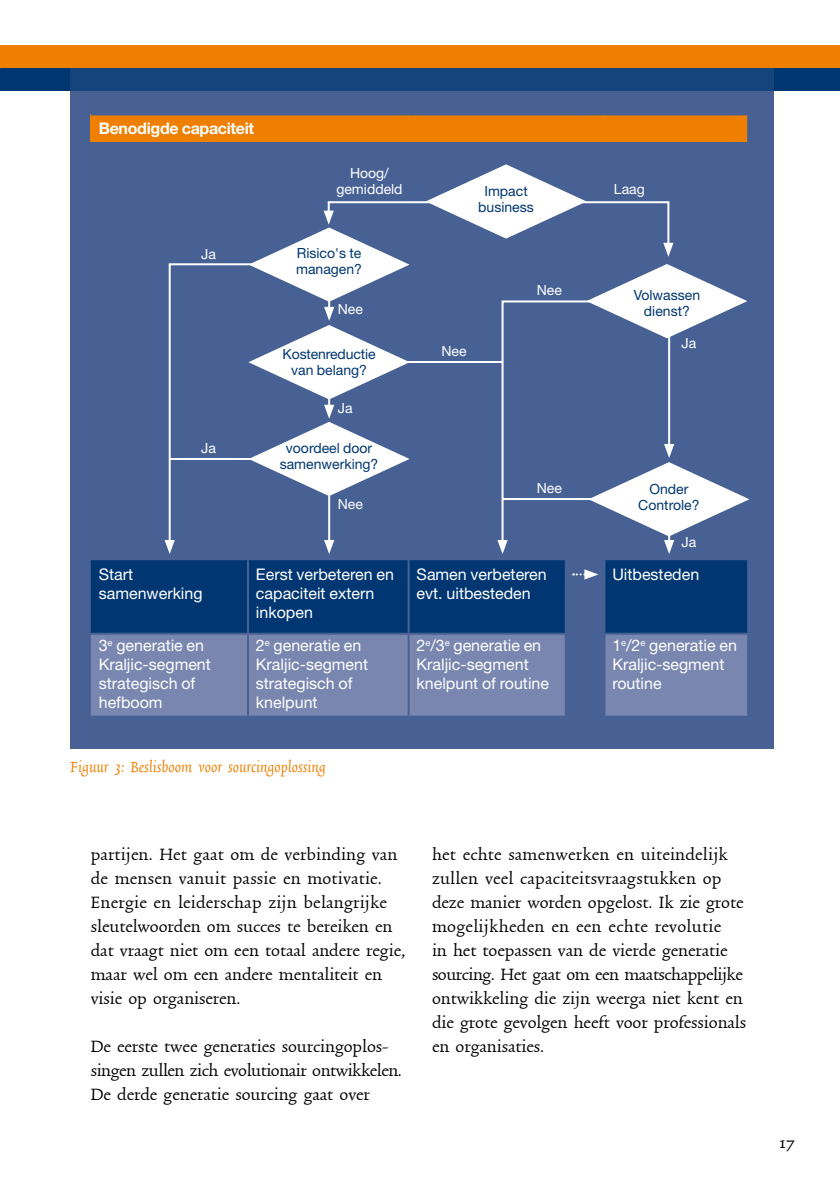
<style>
.page{position:relative;width:840px;height:1191px;background:#fff}
.page>*{position:absolute;margin:0;border:0;box-sizing:border-box;transform-origin:0 0}
.t1{font:19px/24px "Trinite Roman Wide";color:#000}
.t2{font:italic 18px "Trinite Roman Wide";color:#ee7f00}
.t3{font:16px/19.2px "Helvetica Neue LT Std";color:#fff}
.t4{font:700 16px "Helvetica Neue LT Std";letter-spacing:-.02em;color:#fff}
.t5{font:14px/16px "Helvetica Neue LT Std";color:#003772;text-align:center}
.t6{font:14px/16px "Helvetica Neue LT Std";color:#fff;text-align:center}
</style>
<div class="page">
<div style="left:70px;top:68px;width:703px;height:680px;background:#486194"></div>
<div style="left:91px;top:114px;width:656px;height:28px;background:#ee7f00"></div>
<div style="left:91px;top:560px;width:655px;height:72px;background:#003772"></div>
<svg style="left:91px;top:634px;width:655px;height:81px;background:#7584ae"></svg>
<hr style="left:91px;top:113px;width:157px;height:2px;background:#486194">
<hr style="left:248px;top:113px;width:160px;height:2px;background:#486194">
<hr style="left:408px;top:113px;width:157px;height:2px;background:#486194">
<hr style="left:565px;top:113px;width:39px;height:2px;background:#486194">
<hr style="left:604px;top:113px;width:144px;height:2px;background:#486194">
<hr style="left:746px;top:115px;width:2px;height:27px;background:#486194">
<hr style="left:247px;top:560px;width:2px;height:72px;background:#486194">
<hr style="left:407px;top:560px;width:2px;height:72px;background:#486194">
<hr style="left:564px;top:560px;width:2px;height:72px;background:#486194">
<hr style="left:603px;top:560px;width:2px;height:72px;background:#486194">
<hr style="left:247px;top:634px;width:2px;height:81px;background:#486194">
<hr style="left:407px;top:634px;width:2px;height:81px;background:#486194">
<hr style="left:564px;top:634px;width:2px;height:81px;background:#486194">
<hr style="left:603px;top:634px;width:2px;height:81px;background:#486194">
<svg style="left:572px;top:569px;width:26px;height:10px"></svg>
<svg style="left:164px;top:164px;width:585px;height:390px"></svg>
<hr style="left:502px;top:498px;width:98px;height:2px;background:#fff">
<hr style="left:405px;top:361px;width:97px;height:2px;background:#fff">
<svg style="left:0;top:68px;width:839px;height:23px;background:#11417a"></svg>
<div style="left:0;top:45px;width:839px;height:23px;background:#ee7f00"></div>
<p class="t4" style="left:99px;top:118px;width:157px">Benodigde capaciteit</p>
<p class="t6" style="left:201px;top:245px;width:16px">Ja</p>
<p class="t6" style="left:201px;top:439px;width:16px">Ja</p>
<p class="t6" style="left:336px;top:165px;width:68px">Hoog/ gemiddeld</p>
<p class="t5" style="left:296px;top:245px;width:67px;text-align:left">Risico's te managen?</p>
<p class="t6" style="left:337px;top:301px;width:27px">Nee</p>
<p class="t5" style="left:282px;top:345px;width:94px">Kostenreductie van belang?</p>
<p class="t6" style="left:338px;top:400px;width:16px">Ja</p>
<p class="t5" style="left:279px;top:440px;width:100px">voordeel door samenwerking?</p>
<p class="t6" style="left:337px;top:495px;width:27px">Nee</p>
<p class="t5" style="left:478px;top:182px;width:57px">Impact business</p>
<p class="t6" style="left:613px;top:181px;width:32px">Laag</p>
<p class="t6" style="left:441px;top:343px;width:27px">Nee</p>
<p class="t6" style="left:536px;top:282px;width:27px">Nee</p>
<p class="t5" style="left:633px;top:287px;width:68px">Volwassen dienst?</p>
<p class="t6" style="left:681px;top:335px;width:16px">Ja</p>
<p class="t6" style="left:536px;top:480px;width:27px">Nee</p>
<p class="t5" style="left:638px;top:481px;width:63px">Onder<br>Controle?</p>
<p class="t6" style="left:681px;top:533px;width:16px">Ja</p>
<p class="t3" style="left:99px;top:564px;width:105px">Start samenwerking</p>
<p class="t3" style="left:256px;top:564px;width:139px">Eerst verbeteren en capaciteit extern inkopen</p>
<p class="t3" style="left:416px;top:564px;width:132px">Samen verbeteren evt. uitbesteden</p>
<p class="t3" style="left:612px;top:564px;width:88px">Uitbesteden</p>
<p class="t3" style="left:99px;top:635px;width:114px">3<sup>e</sup> generatie en<br>Kraljic-segment strategisch of hefboom</p>
<p class="t3" style="left:256px;top:635px;width:114px">2<sup>e</sup> generatie en<br>Kraljic-segment strategisch of knelpunt</p>
<p class="t3" style="left:416px;top:635px;width:134px">2<sup>e</sup>/3<sup>e</sup> generatie en<br>Kraljic-segment knelpunt of routine</p>
<p class="t3" style="left:612px;top:635px;width:126px">1<sup>e</sup>/2<sup>e</sup> generatie en<br>Kraljic-segment routine</p>
<p class="t2" style="left:70px;top:756px;width:257px">Figuur 3: Beslisboom voor sourcingoplossing</p>
<p class="t1" style="left:91px;top:842px;width:315px">partijen. Het gaat om de verbinding van de mensen vanuit passie en motivatie.<br>Energie en leiderschap zijn belangrijke sleutelwoorden om succes te bereiken en dat vraagt niet om een totaal andere regie, maar wel om een andere mentaliteit en visie op organiseren.</p>
<p class="t1" style="left:91px;top:1034px;width:312px">De eerste twee generaties sourcingoplos&shy;singen zullen zich evolutionair ontwikkelen.<br>De derde generatie sourcing gaat over</p>
<p class="t1" style="left:432px;top:842px;width:315px">het echte samenwerken en uiteindelijk zullen veel capaciteitsvraagstukken op deze manier worden opgelost. Ik zie grote mogelijkheden en een echte revolutie<br>in het toepassen van de vierde generatie sourcing. Het gaat om een maatschappelijke ontwikkeling die zijn weerga niet kent en die grote gevolgen heeft voor professionals en organisaties.</p>
<p class="t1" style="left:778px;top:1130px;width:18px">17</p>
</div>
